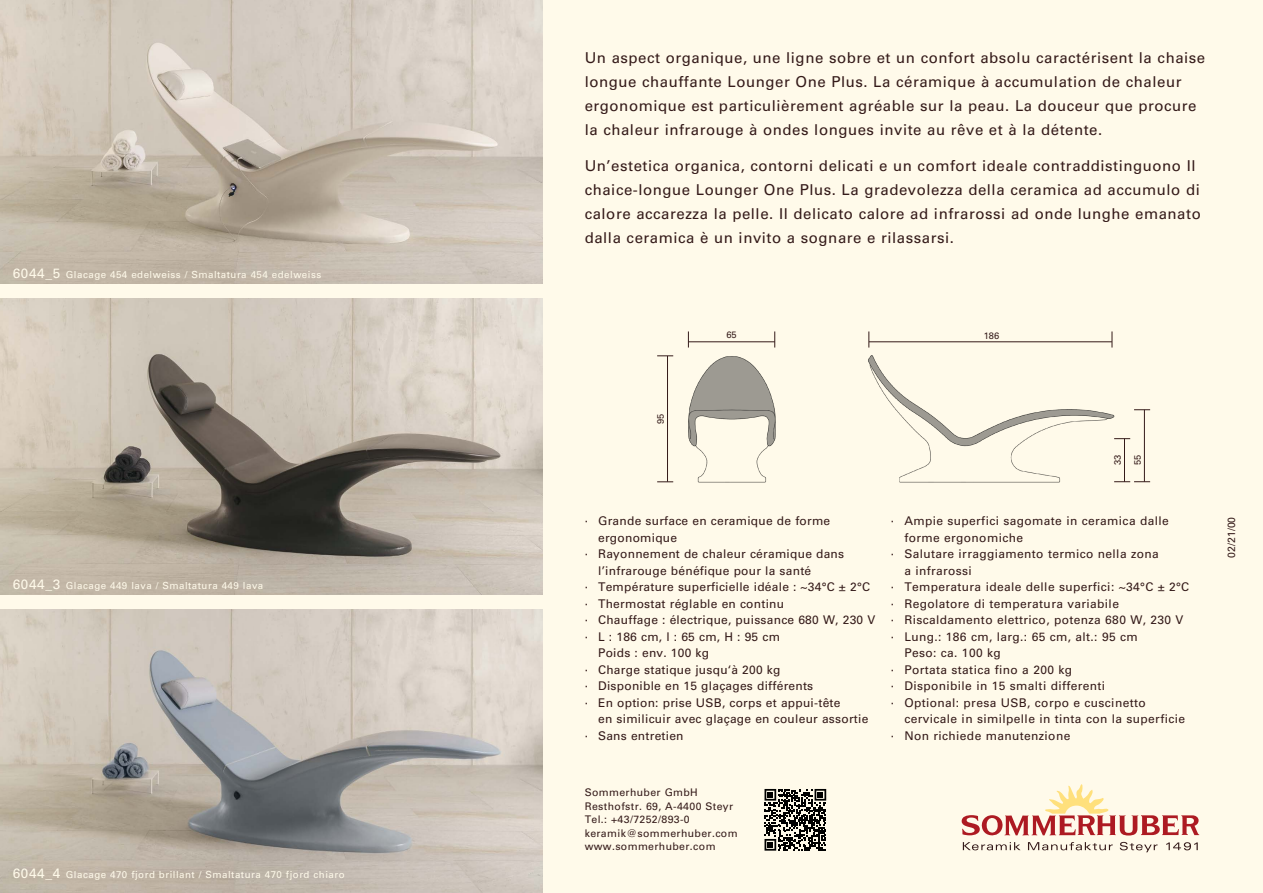
<style>
.page{position:relative;width:1263px;height:893px;background:#fffaea}
.page>*{position:absolute;margin:0;border:0;box-sizing:border-box;transform-origin:0 0}
.t1{font:15px/24px "Univers LT Std";letter-spacing:.035em;color:#341a19}
.t2{font:12px "Univers LT Std";letter-spacing:.03em;color:#341a19}
.t3{font:10.5px/13.5px "Univers LT Std";letter-spacing:.035em;color:#341a19}
.t4{font:9.75px "Univers LT Std";letter-spacing:.05em;color:#fffaea}
.t5{font:9.3px/20px "Univers LT Std";color:#341a19}
.s1{font-size:13.5px}
</style>
<div class="page">
<svg style="left:764px;top:789px;width:62px;height:62px"></svg>
<hr style="left:667px;top:356px;width:1px;height:126px;background:#341a19">
<svg style="left:657px;top:482px;width:16px;height:1px"></svg>
<svg style="left:657px;top:356px;width:16px;height:1px"></svg>
<img style="left:688px;top:356px;width:88px;height:127px">
<hr style="left:688px;top:342px;width:87px;height:1px;background:#341a19">
<svg style="left:688px;top:331px;width:1px;height:17px"></svg>
<svg style="left:774px;top:331px;width:1px;height:17px"></svg>
<hr style="left:1144px;top:410px;width:1px;height:72px;background:#341a19">
<svg style="left:1134px;top:409px;width:16px;height:1px"></svg>
<hr style="left:1124px;top:439px;width:1px;height:43px;background:#341a19">
<svg style="left:1125px;top:481px;width:25px;height:1px"></svg>
<hr style="left:869px;top:342px;width:243px;height:1px;background:#341a19">
<svg style="left:869px;top:331px;width:1px;height:17px"></svg>
<svg style="left:1112px;top:331px;width:1px;height:17px"></svg>
<img style="left:868px;top:355px;width:256px;height:128px">
<img style="left:0;top:298px;width:542px;height:297px">
<img style="left:0;top:609px;width:542px;height:284px">
<img style="left:0;top:0;width:542px;height:284px">
<svg style="left:963px;top:842px;width:57px;height:8px"></svg>
<svg style="left:1028px;top:842px;width:85px;height:8px"></svg>
<svg style="left:1120px;top:842px;width:37px;height:10px"></svg>
<svg style="left:1166px;top:842px;width:32px;height:8px"></svg>
<svg style="left:962px;top:784px;width:237px;height:52px"></svg>
<p class="t4" style="left:13px;top:268px;width:310px"><span class="s1">6044_5</span> Glacage 454 edelweiss / Smaltatura 454 edelweiss</p>
<p class="t4" style="left:13px;top:579px;width:252px"><span class="s1">6044_3</span> Glacage 449 lava / Smaltatura 449 lava</p>
<p class="t4" style="left:13px;top:869px;width:333px"><span class="s1">6044_4</span> Glacage 470 fjord brillant / Smaltatura 470 fjord chiaro</p>
<p class="t1" style="left:585px;top:46px;width:622px">Un aspect organique, une ligne sobre et un confort absolu caractérisent la chaise longue chauffante Lounger One Plus. La céramique à accumulation de chaleur ergonomique est particulièrement agréable sur la peau. La douceur que procure la chaleur infrarouge à ondes longues invite au rêve et à la détente.</p>
<p class="t1" style="left:585px;top:154px;width:618px">Un’estetica organica, contorni delicati e un comfort ideale contraddistinguono Il chaice-longue Lounger One Plus. La gradevolezza della ceramica ad accumulo di calore accarezza la pelle. Il delicato calore ad infrarossi ad onde lunghe emanato dalla ceramica è un invito a sognare e rilassarsi.</p>
<p class="t5" style="left:726px;top:325px;width:12px">65</p>
<p class="t5" style="left:984px;top:326px;width:17px">186</p>
<p class="t5" style="left:651px;top:424px;width:12px;rotate:-90deg">95</p>
<p class="t5" style="left:1107px;top:465px;width:12px;rotate:-90deg">33<br>55</p>
<p class="t2" style="left:585px;top:514px;width:247px">· Grande surface en ceramique de forme</p>
<p class="t2" style="left:598px;top:530px;width:81px">ergonomique</p>
<p class="t2" style="left:585px;top:547px;width:261px">· Rayonnement de chaleur céramique dans</p>
<p class="t2" style="left:598px;top:563px;width:215px">l’infrarouge bénéfique pour la santé</p>
<p class="t2" style="left:585px;top:580px;width:287px">· Température superficielle idéale : ~34°C ± 2°C</p>
<p class="t2" style="left:585px;top:596px;width:201px">· Thermostat réglable en continu</p>
<p class="t2" style="left:585px;top:613px;width:292px">· Chauffage : électrique, puissance 680 W, 230 V</p>
<p class="t2" style="left:585px;top:629px;width:197px">· L : 186 cm, l : 65 cm, H : 95 cm</p>
<p class="t2" style="left:598px;top:646px;width:113px">Poids : env. 100 kg</p>
<p class="t2" style="left:585px;top:662px;width:197px">· Charge statique jusqu‘à 200 kg</p>
<p class="t2" style="left:585px;top:679px;width:230px">· Disponible en 15 glaçages différents</p>
<p class="t2" style="left:585px;top:695px;width:257px">· En option: prise USB, corps et appui-tête</p>
<p class="t2" style="left:598px;top:712px;width:272px">en similicuir avec glaçage en couleur assortie</p>
<p class="t2" style="left:585px;top:728px;width:100px">· Sans entretien</p>
<p class="t2" style="left:891px;top:514px;width:279px">· Ampie superfici sagomate in ceramica dalle</p>
<p class="t2" style="left:904px;top:530px;width:120px">forme ergonomiche</p>
<p class="t2" style="left:891px;top:547px;width:269px">· Salutare irraggiamento termico nella zona</p>
<p class="t2" style="left:904px;top:563px;width:69px">a infrarossi</p>
<p class="t2" style="left:891px;top:580px;width:300px">· Temperatura ideale delle superfici: ~34°C ± 2°C</p>
<p class="t2" style="left:891px;top:596px;width:230px">· Regolatore di temperatura variabile</p>
<p class="t2" style="left:891px;top:613px;width:294px">· Riscaldamento elettrico, potenza 680 W, 230 V</p>
<p class="t2" style="left:891px;top:629px;width:248px">· Lung.: 186 cm, larg.: 65 cm, alt.: 95 cm</p>
<p class="t2" style="left:904px;top:646px;width:98px">Peso: ca. 100 kg</p>
<p class="t2" style="left:891px;top:662px;width:183px">· Portata statica fino a 200 kg</p>
<p class="t2" style="left:891px;top:679px;width:216px">· Disponibile in 15 smalti differenti</p>
<p class="t2" style="left:891px;top:695px;width:256px">· Optional: presa USB, corpo e cuscinetto</p>
<p class="t2" style="left:904px;top:712px;width:282px">cervicale in similpelle in tinta con la superficie</p>
<p class="t2" style="left:891px;top:728px;width:181px">· Non richiede manutenzione</p>
<p class="t3" style="left:585px;top:786px;width:154px">Sommerhuber GmbH<br>Resthofstr. 69, A-4400 Steyr<br>Tel.: +43/7252/893-0 keramik@sommerhuber.com www.sommerhuber.com</p>
<p class="t3" style="left:1225px;top:557px;width:42px;rotate:-90deg">02/21/00</p>
</div>
